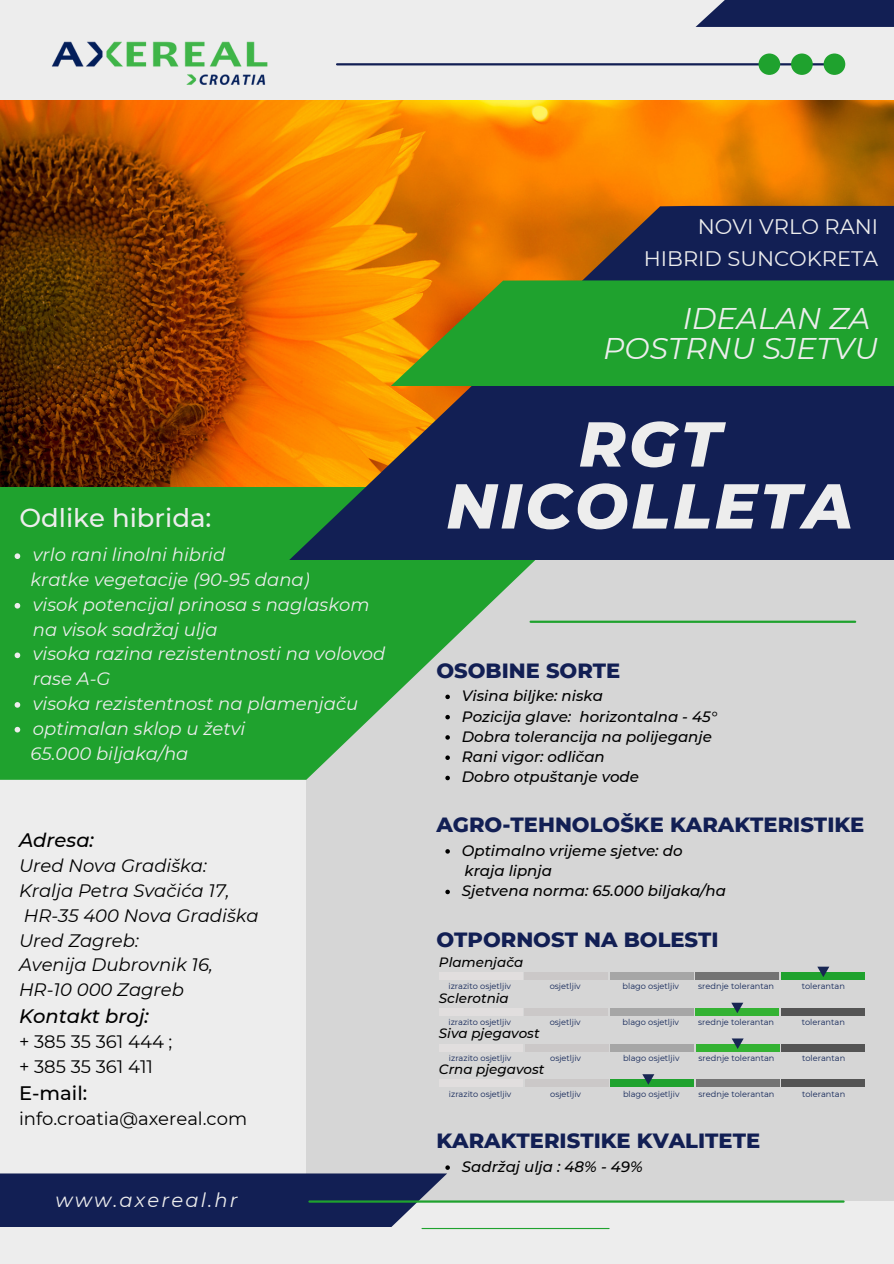
<style>
.page{position:relative;width:894px;height:1264px;background:#fff}
.page>*{position:absolute;margin:0;border:0;box-sizing:border-box;transform-origin:0 0}
.t1{font:italic 800 63.3px/61.9px "Montserrat";letter-spacing:.05em;color:#ededed;text-align:center}
.t2{font:italic 30px/29.2px "Montserrat";color:#ededed;text-align:right}
.t3{font:500 25.95px "Montserrat";color:#ededed}
.t4{font:800 21px "Montserrat";color:#121f54}
.t5{font:21px/31.5px "Montserrat";color:#ededed;text-align:right}
.t6{font:italic 500 19.5px "Montserrat";color:#000}
.t7{font:italic 19.5px "Montserrat";letter-spacing:.11em;color:#ededed}
.t8{font:500 19.5px "Montserrat";color:#000}
.t9{font:italic 18px/24.8px "Montserrat";color:#ededed}
.t10{font:italic 18px/24.8px "Montserrat";color:#000}
.t11{font:18px/24.8px "Montserrat";color:#000}
.t12{font:italic 500 15px/20.2px "Montserrat";color:#000}
.t13{font:italic 500 13.5px "Montserrat";color:#000}
.t14{font:8.25px "Montserrat";color:#0f2356}
</style>
<div class="page">
<div style="left:0;top:0;width:893px;height:1263px;background:#ededed"></div>
<div style="left:306px;top:546px;width:587px;height:654px;background:#d6d6d6"></div>
<svg style="left:0;top:487px;width:536px;height:292px;fill:#1fa22e"></svg>
<img style="left:0;top:100px;width:893px;height:387px">
<svg style="left:289px;top:206px;width:604px;height:354px;fill:#121f54"></svg>
<div style="left:695px;top:0;width:198px;height:27px;background:#121f54"></div>
<svg style="left:390px;top:280px;width:503px;height:106px;fill:#1fa22e"></svg>
<hr style="left:309px;top:1200px;width:534px;height:2px;background:#1fa22e">
<hr style="left:422px;top:1227px;width:187px;height:1px;background:#1fa22e">
<hr style="left:530px;top:620px;width:324px;height:3px;background:#1fa22e">
<div style="left:439px;top:972px;width:83px;height:7px;background:#e1dede"></div>
<div style="left:524px;top:972px;width:84px;height:7px;background:#cbc8c8"></div>
<div style="left:609px;top:972px;width:84px;height:7px;background:#a6a6a6"></div>
<div style="left:695px;top:972px;width:84px;height:7px;background:#737373"></div>
<div style="left:780px;top:972px;width:84px;height:7px;background:#1fa22e"></div>
<svg style="left:817px;top:966px;width:12px;height:11px"></svg>
<div style="left:439px;top:1008px;width:83px;height:7px;background:#e1dede"></div>
<div style="left:524px;top:1008px;width:84px;height:7px;background:#cbc8c8"></div>
<div style="left:609px;top:1008px;width:84px;height:7px;background:#a6a6a6"></div>
<div style="left:695px;top:1008px;width:84px;height:7px;background:#34b233"></div>
<div style="left:780px;top:1008px;width:84px;height:7px;background:#545454"></div>
<svg style="left:731px;top:1002px;width:12px;height:11px"></svg>
<div style="left:439px;top:1043px;width:84px;height:8px;background:#e1dede"></div>
<div style="left:524px;top:1043px;width:84px;height:8px;background:#cbc8c8"></div>
<div style="left:610px;top:1043px;width:84px;height:8px;background:#a6a6a6"></div>
<div style="left:695px;top:1043px;width:84px;height:8px;background:#34b233"></div>
<div style="left:780px;top:1043px;width:84px;height:8px;background:#545454"></div>
<svg style="left:731px;top:1038px;width:12px;height:10px"></svg>
<div style="left:439px;top:1079px;width:84px;height:8px;background:#e1dede"></div>
<div style="left:524px;top:1079px;width:84px;height:8px;background:#cbc8c8"></div>
<div style="left:610px;top:1079px;width:84px;height:8px;background:#1fa22e"></div>
<div style="left:695px;top:1079px;width:84px;height:8px;background:#737373"></div>
<div style="left:780px;top:1079px;width:84px;height:8px;background:#545454"></div>
<svg style="left:642px;top:1074px;width:12px;height:10px"></svg>
<hr style="left:337px;top:63px;width:494px;height:2px;background:#121f54">
<svg style="left:758px;top:53px;width:87px;height:22px"></svg>
<img style="left:28px;top:41px;width:260px;height:73px">
<svg style="left:445px;top:694px;width:5px;height:5px"></svg>
<svg style="left:445px;top:715px;width:5px;height:4px"></svg>
<svg style="left:445px;top:735px;width:5px;height:4px"></svg>
<svg style="left:445px;top:755px;width:5px;height:5px"></svg>
<svg style="left:445px;top:775px;width:5px;height:5px"></svg>
<svg style="left:445px;top:849px;width:5px;height:4px"></svg>
<svg style="left:445px;top:889px;width:5px;height:5px"></svg>
<svg style="left:0;top:1165px;width:450px;height:62px"></svg>
<svg style="left:15px;top:553px;width:5px;height:6px"></svg>
<svg style="left:15px;top:603px;width:5px;height:5px"></svg>
<svg style="left:15px;top:652px;width:5px;height:6px"></svg>
<svg style="left:15px;top:702px;width:5px;height:5px"></svg>
<svg style="left:15px;top:727px;width:5px;height:5px"></svg>
<h3 class="t3" style="left:19px;top:501px;width:194px">Odlike hibrida:</h3>
<h3 class="t9" style="left:33px;top:542px;width:194px">vrlo rani linolni hibrid</h3>
<h3 class="t9" style="left:33px;top:592px;width:354px">visok potencijal prinosa s naglaskom na visok sadržaj ulja<br>visoka razina rezistentnosti na volovod rase A-G<br>visoka rezistentnost na plamenjaču optimalan sklop u žetvi</h3>
<h3 class="t9" style="left:31px;top:567px;width:280px">kratke vegetacije (90-95 dana)</h3>
<h3 class="t9" style="left:31px;top:740px;width:159px">65.000 biljaka/ha</h3>
<h3 class="t6" style="left:19px;top:828px;width:77px">Adresa:</h3>
<h3 class="t10" style="left:19px;top:853px;width:241px">Ured Nova Gradiška:<br>Kralja Petra Svačića 17,<br>HR-35 400 Nova Gradiška<br>Ured Zagreb:<br>Avenija Dubrovnik 16,<br>HR-10 000 Zagreb</h3>
<h3 class="t6" style="left:19px;top:1004px;width:131px">Kontakt broj:</h3>
<h3 class="t11" style="left:19px;top:1029px;width:155px">+ 385 35 361 444 ; + 385 35 361 411</h3>
<h3 class="t8" style="left:19px;top:1080px;width:70px">E-mail:</h3>
<h3 class="t11" style="left:19px;top:1105px;width:230px">info.croatia@axereal.com</h3>
<h3 class="t7" style="left:55px;top:1188px;width:183px">www.axereal.hr</h3>
<h3 class="t5" style="left:643px;top:211px;width:236px">NOVI VRLO RANI<br>HIBRID SUNCOKRETA</h3>
<h2 class="t2" style="left:603px;top:304px;width:276px">IDEALAN ZA<br>POSTRNU SJETVU</h2>
<h1 class="t1" style="left:446px;top:413px;width:408px">RGT<br>NICOLLETA</h1>
<h3 class="t4" style="left:436px;top:657px;width:185px">OSOBINE SORTE</h3>
<h3 class="t12" style="left:462px;top:686px;width:256px">Visina biljke: niska<br>Pozicija glave: horizontalna - 45°<br>Dobra tolerancija na polijeganje<br>Rani vigor: odličan<br>Dobro otpuštanje vode</h3>
<h3 class="t4" style="left:436px;top:811px;width:429px">AGRO-TEHNOLOŠKE KARAKTERISTIKE</h3>
<h3 class="t12" style="left:462px;top:840px;width:222px">Optimalno vrijeme sjetve: do</h3>
<h3 class="t12" style="left:462px;top:881px;width:265px">Sjetvena norma: 65.000 biljaka/ha</h3>
<h3 class="t12" style="left:464px;top:860px;width:89px">kraja lipnja</h3>
<h3 class="t4" style="left:436px;top:926px;width:284px">OTPORNOST NA BOLESTI</h3>
<h3 class="t13" style="left:439px;top:953px;width:86px">Plamenjača</h3>
<h3 class="t13" style="left:439px;top:989px;width:71px">Sclerotnia</h3>
<h3 class="t13" style="left:439px;top:1025px;width:102px">Siva pjegavost</h3>
<h3 class="t13" style="left:439px;top:1061px;width:107px">Crna pjegavost</h3>
<p class="t14" style="left:448px;top:981px;width:64px">izrazito osjetljiv</p>
<p class="t14" style="left:549px;top:981px;width:32px">osjetljiv</p>
<p class="t14" style="left:622px;top:981px;width:58px">blago osjetljiv</p>
<p class="t14" style="left:698px;top:981px;width:77px">srednje tolerantan</p>
<p class="t14" style="left:801px;top:981px;width:45px">tolerantan</p>
<p class="t14" style="left:448px;top:1017px;width:64px">izrazito osjetljiv</p>
<p class="t14" style="left:549px;top:1017px;width:32px">osjetljiv</p>
<p class="t14" style="left:622px;top:1017px;width:58px">blago osjetljiv</p>
<p class="t14" style="left:698px;top:1017px;width:77px">srednje tolerantan</p>
<p class="t14" style="left:801px;top:1017px;width:45px">tolerantan</p>
<p class="t14" style="left:449px;top:1053px;width:64px">izrazito osjetljiv</p>
<p class="t14" style="left:550px;top:1053px;width:32px">osjetljiv</p>
<p class="t14" style="left:622px;top:1053px;width:58px">blago osjetljiv</p>
<p class="t14" style="left:698px;top:1053px;width:77px">srednje tolerantan</p>
<p class="t14" style="left:801px;top:1053px;width:45px">tolerantan</p>
<p class="t14" style="left:449px;top:1088px;width:64px">izrazito osjetljiv</p>
<p class="t14" style="left:550px;top:1088px;width:32px">osjetljiv</p>
<p class="t14" style="left:622px;top:1088px;width:58px">blago osjetljiv</p>
<p class="t14" style="left:698px;top:1088px;width:77px">srednje tolerantan</p>
<p class="t14" style="left:801px;top:1088px;width:45px">tolerantan</p>
<h3 class="t4" style="left:436px;top:1127px;width:325px">KARAKTERISTIKE KVALITETE</h3>
<h3 class="t12" style="left:462px;top:1156px;width:182px">Sadržaj ulja : 48% - 49%</h3>
</div>
